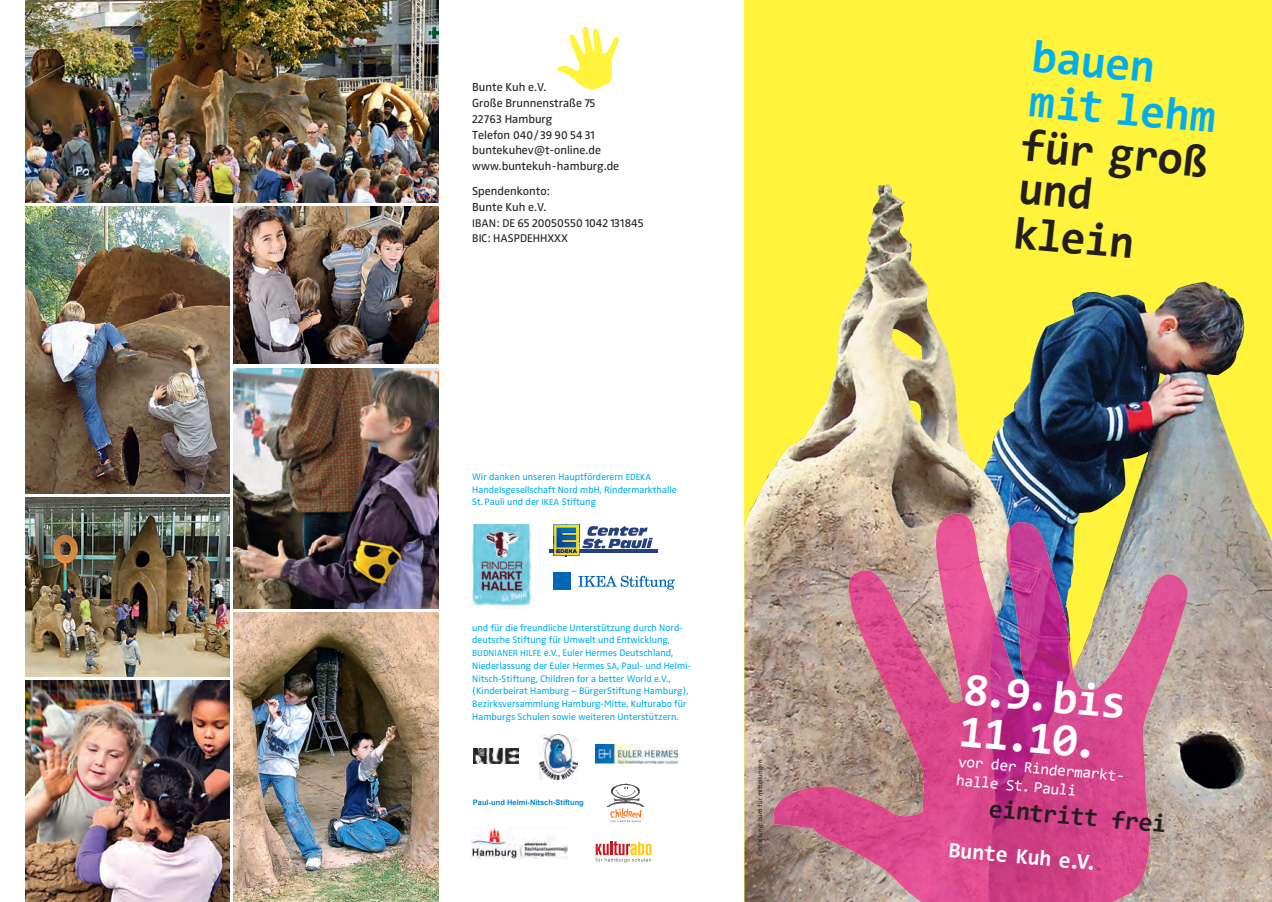
<style>
.page{position:relative;width:1272px;height:902px;background:#fff}
.page>*{position:absolute;margin:0;border:0;box-sizing:border-box;transform-origin:0 0}
.t1{font:700 45.75px/43.8px "Consolas";color:#231f20}
.t2{font:700 45.75px/42px "Consolas";color:#fff}
.t3{font:700 45.75px/44.8px "Consolas";color:#00aeef}
.t4{font:700 25.5px "Consolas";color:#231f20}
.t5{font:700 22.05px "Consolas";color:#fff}
.t6{font:15.75px/18.8px "Consolas";color:#fff}
.t7{font:12px/15.8px "Zwo Regular LF";color:#231f20}
.t8{font:11.55px "Zwo Regular LF";color:#231f20}
.t9{font:9.75px/12.8px "Zwo Regular LF";color:#00aeef}
.t10{font:700 7.5px "Arial";color:#0089cf}
.t11{font:6.45px "Zwo Regular LF";letter-spacing:.015em;color:#231f20}
.s1{font-size:11.55px}
.s2{font-size:9.15px}
</style>
<div class="page">
<svg style="left:744px;top:0;width:527px;height:901px;background:#e0d555"></svg>
<img style="left:744px;top:185px;width:404px;height:716px">
<img style="left:926px;top:513px;width:158px;height:388px">
<img style="left:845px;top:570px;width:82px;height:138px">
<img style="left:1136px;top:574px;width:53px;height:313px">
<img style="left:1084px;top:627px;width:53px;height:274px">
<img style="left:874px;top:707px;width:53px;height:194px">
<img style="left:770px;top:786px;width:105px;height:68px">
<img style="left:857px;top:853px;width:18px;height:10px">
<svg style="left:948px;top:527px;width:11px;height:3px"></svg>
<img style="left:234px;top:612px;width:204px;height:289px">
<img style="left:26px;top:497px;width:204px;height:179px">
<img style="left:26px;top:206px;width:204px;height:287px">
<img style="left:26px;top:680px;width:204px;height:221px">
<img style="left:26px;top:0;width:412px;height:202px">
<img style="left:234px;top:206px;width:204px;height:158px">
<img style="left:234px;top:368px;width:204px;height:240px">
<svg style="left:557px;top:27px;width:62px;height:63px"></svg>
<hr style="left:549px;top:549px;width:108px;height:4px;background:#27417c">
<svg style="left:553px;top:524px;width:100px;height:32px"></svg>
<img style="left:556px;top:527px;width:20px;height:20px">
<img style="left:468px;top:524px;width:67px;height:84px">
<svg style="left:578px;top:575px;width:96px;height:14px"></svg>
<div style="left:553px;top:572px;width:17px;height:17px;background:#0166b3"></div>
<img style="left:595px;top:744px;width:82px;height:19px">
<svg style="left:608px;top:783px;width:36px;height:39px"></svg>
<img style="left:471px;top:827px;width:96px;height:31px">
<img style="left:473px;top:748px;width:45px;height:15px">
<img style="left:540px;top:734px;width:38px;height:45px">
<svg style="left:595px;top:841px;width:56px;height:21px"></svg>
<p class="t7" style="left:472px;top:79px;width:148px">Bunte Kuh e.V.<br>Große Brunnenstraße 75<br>22763 Hamburg<br>Telefon 040 / 39 90 54 31 buntekuhev@t-online.de www.buntekuh-hamburg.de</p>
<p class="t7" style="left:472px;top:183px;width:173px">Spendenkonto:<br>Bunte Kuh e.V.<br><span class="s1">IBAN: DE</span> 65 20050550 1042 131845</p>
<p class="t8" style="left:472px;top:232px;width:97px">BIC: HASPDEHHXXX</p>
<p class="t9" style="left:472px;top:470px;width:206px">Wir danken unseren Hauptförderern <span class="s2">EDEKA<br></span>Handelsgesellschaft Nord mbH, Rindermarkthalle<br>St. Pauli und der <span class="s2">IKEA</span> Stiftung</p>
<p class="t9" style="left:472px;top:620px;width:220px">und für die freundliche Unterstützung durch Nord&shy;deutsche Stiftung für Umwelt und Entwicklung, <span class="s2">BUDNIANER HILFE</span> e.V., Euler Hermes Deutschland, Niederlassung der Euler Hermes <span class="s2">SA</span>, Paul- und Helmi-Nitsch-Stiftung, Children for a better World e.V., (Kinderbeirat Hamburg – BürgerStiftung Hamburg), Bezirksversammlung Hamburg-Mitte, Kulturabo für Hamburgs Schulen sowie weiteren Unterstützern.</p>
<p class="t10" style="left:473px;top:796px;width:113px">Paul-und Helmi-Nitsch-Stiftung</p>
<p class="t11" style="left:756px;top:855px;width:98px;rotate:-90deg">Gestaltung: büro für mitteilungen</p>
<h1 class="t3" style="left:1033px;top:33px;width:189px;rotate:5deg">bauen mit lehm</h1>
<h1 class="t1" style="left:1022px;top:122px;width:189px;rotate:5deg">für groß und klein</h1>
<h1 class="t2" style="left:964px;top:666px;width:165px;rotate:5deg">8.9.bis<br>11.10.</h1>
<h3 class="t6" style="left:958px;top:751px;width:168px;rotate:5deg">vor der Rindermarkt&shy;halle St. Pauli</h3>
<h2 class="t4" style="left:990px;top:792px;width:179px;rotate:5deg">eintritt frei</h2>
<h3 class="t5" style="left:949px;top:836px;width:151px;rotate:5deg">Bunte Kuh e.V.</h3>
</div>
